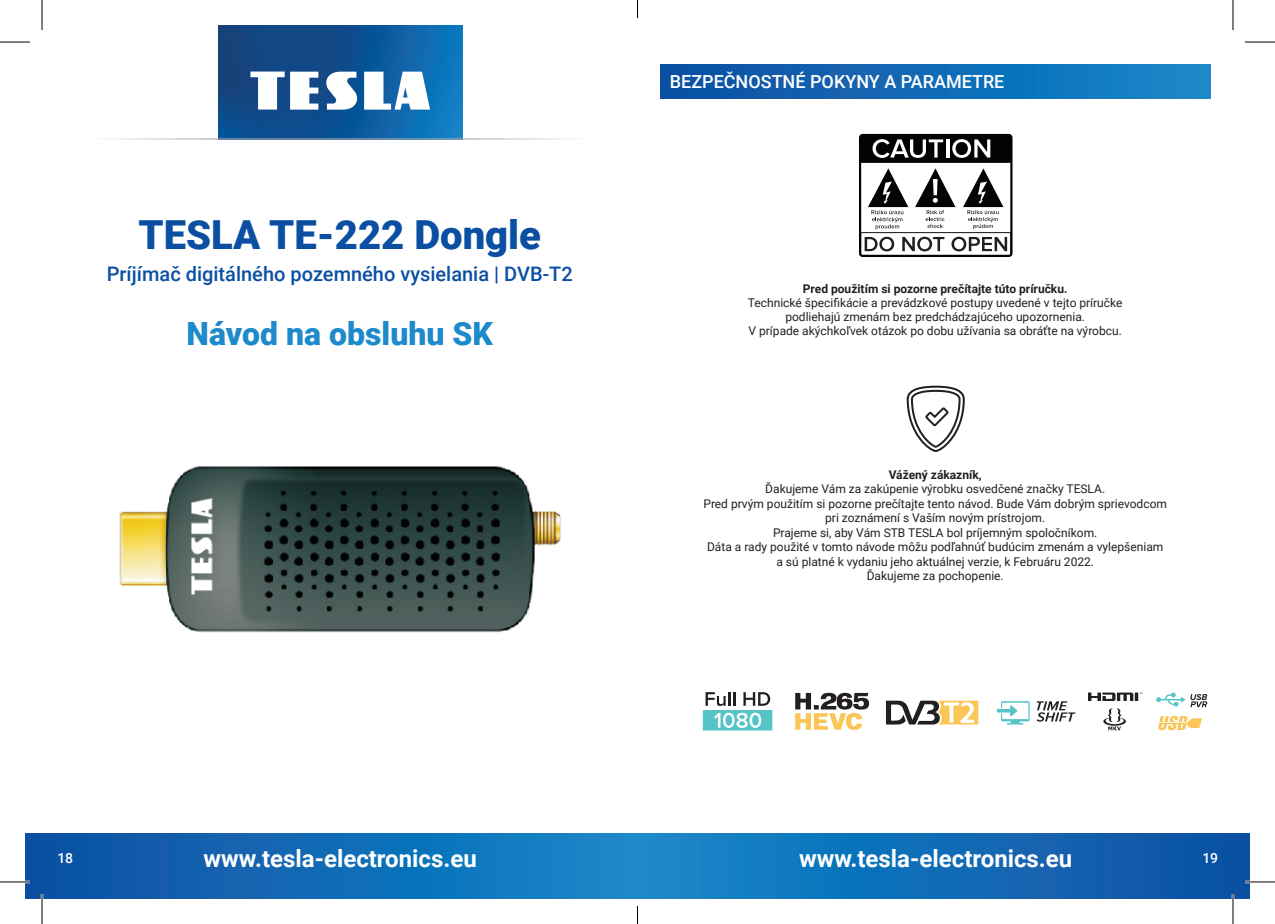
<style>
.page{position:relative;width:1275px;height:924px;background:#fff}
.page>*{position:absolute;margin:0;border:0;box-sizing:border-box;transform-origin:0 0}
.t1{font:900 40px "Roboto";color:#0a4fa2}
.t2{font:900 32px "Roboto";color:#1d8acb}
.t3{font:700 24px "Roboto";color:#fff}
.t4{font:500 20px "Roboto";color:#0a4fa2}
.t5{font:500 18px "Roboto";color:#fff}
.TEXT-STANDART{font:500 14px "Roboto";color:#fff}
.TEXT-STANDART-2{font:12px "Roboto";color:#231f20}
.TEXT-STANDART-3{font:700 12px "Roboto";color:#231f20}
</style>
<div class="page">
<div style="left:25px;top:832px;width:612px;height:66px;background:linear-gradient(to right,#0d4fa2,#1688c9)"></div>
<img style="left:218px;top:25px;width:244px;height:113px">
<svg style="left:250px;top:71px;width:180px;height:39px"></svg>
<svg style="left:108px;top:138px;width:464px;height:2px"></svg>
<div style="left:637px;top:832px;width:613px;height:66px;background:linear-gradient(to right,#1688ca,#0c4fa2)"></div>
<div style="left:660px;top:65px;width:550px;height:33px;background:linear-gradient(to right,#0c4fa2,#1688c9)"></div>
<svg style="left:859px;top:134px;width:153px;height:123px"></svg>
<svg style="left:906px;top:385px;width:59px;height:67px"></svg>
<hr style="left:0;top:880px;width:30px;height:2px;background:#fff">
<hr style="left:1245px;top:880px;width:30px;height:2px;background:#fff">
<hr style="left:41px;top:893px;width:2px;height:30px;background:#fff">
<hr style="left:1231px;top:893px;width:3px;height:30px;background:#fff">
<hr style="left:0;top:42px;width:30px;height:1px;background:#000">
<hr style="left:1245px;top:42px;width:30px;height:1px;background:#000">
<hr style="left:0;top:881px;width:30px;height:1px;background:#000">
<hr style="left:1245px;top:881px;width:30px;height:1px;background:#000">
<hr style="left:42px;top:0;width:1px;height:30px;background:#000">
<hr style="left:42px;top:893px;width:1px;height:30px;background:#000">
<hr style="left:1232px;top:0;width:1px;height:30px;background:#000">
<hr style="left:1232px;top:893px;width:1px;height:30px;background:#000">
<svg style="left:637px;top:0;width:1px;height:18px"></svg>
<svg style="left:637px;top:905px;width:1px;height:18px"></svg>
<img style="left:119px;top:466px;width:442px;height:167px">
<svg style="left:1103px;top:708px;width:23px;height:22px"></svg>
<svg style="left:1088px;top:692px;width:54px;height:8px"></svg>
<svg style="left:1036px;top:701px;width:39px;height:20px"></svg>
<svg style="left:997px;top:701px;width:32px;height:23px"></svg>
<svg style="left:1156px;top:692px;width:51px;height:14px"></svg>
<svg style="left:1158px;top:715px;width:44px;height:15px"></svg>
<svg style="left:886px;top:700px;width:92px;height:24px"></svg>
<svg style="left:703px;top:692px;width:69px;height:38px"></svg>
<div style="left:752px;top:714px;width:6px;height:11px;background:#55c4c6;border-radius:50%"></div>
<svg style="left:795px;top:692px;width:74px;height:37px"></svg>
<p class="t1" style="left:138px;top:207px;width:404px">TESLA TE-222 Dongle</p>
<p class="t4" style="left:107px;top:260px;width:467px">Príjímač digitálného pozemného vysielania | DVB-T2</p>
<p class="t2" style="left:187px;top:311px;width:308px">Návod na obsluhu SK</p>
<p class="t5" style="left:670px;top:69px;width:336px">BEZPEČNOSTNÉ POKYNY A PARAMETRE</p>
<p class="TEXT-STANDART-3" style="left:803px;top:280px;width:266px">Pred použitím si pozorne prečítajte túto príručku.</p>
<p class="TEXT-STANDART-2" style="left:748px;top:294px;width:376px">Technické špecifikácie a prevádzkové postupy uvedené v tejto príručke</p>
<p class="TEXT-STANDART-2" style="left:785px;top:308px;width:301px">podliehajú zmenám bez predchádzajúceho upozornenia.</p>
<p class="TEXT-STANDART-2" style="left:748px;top:322px;width:375px">V prípade akýchkoľvek otázok po dobu užívania sa obráťte na výrobcu.</p>
<p class="TEXT-STANDART-3" style="left:888px;top:466px;width:95px">Vážený zákazník,</p>
<p class="TEXT-STANDART-2" style="left:765px;top:480px;width:341px">Ďakujeme Vám za zakúpenie výrobku osvedčené značky TESLA.</p>
<p class="TEXT-STANDART-2" style="left:703px;top:495px;width:465px">Pred prvým použitím si pozorne prečítajte tento návod. Bude Vám dobrým sprievodcom</p>
<p class="TEXT-STANDART-2" style="left:825px;top:509px;width:221px">pri zoznámení s Vaším novým prístrojom.</p>
<p class="TEXT-STANDART-2" style="left:773px;top:524px;width:326px">Prajeme si, aby Vám STB TESLA bol príjemným spoločníkom.</p>
<p class="TEXT-STANDART-2" style="left:707px;top:538px;width:458px">Dáta a rady použité v tomto návode môžu podľahnúť budúcim zmenám a vylepšeniam</p>
<p class="TEXT-STANDART-2" style="left:776px;top:552px;width:319px">a sú platné k vydaniu jeho aktuálnej verzie, k Februáru 2022.</p>
<p class="TEXT-STANDART-2" style="left:866px;top:567px;width:139px">Ďakujeme za pochopenie.</p>
<p class="TEXT-STANDART" style="left:57px;top:848px;width:17px">18</p>
<p class="t3" style="left:203px;top:841px;width:275px">www.tesla-electronics.eu</p>
<p class="t3" style="left:799px;top:841px;width:275px">www.tesla-electronics.eu</p>
<p class="TEXT-STANDART" style="left:1202px;top:848px;width:17px">19</p>
</div>
